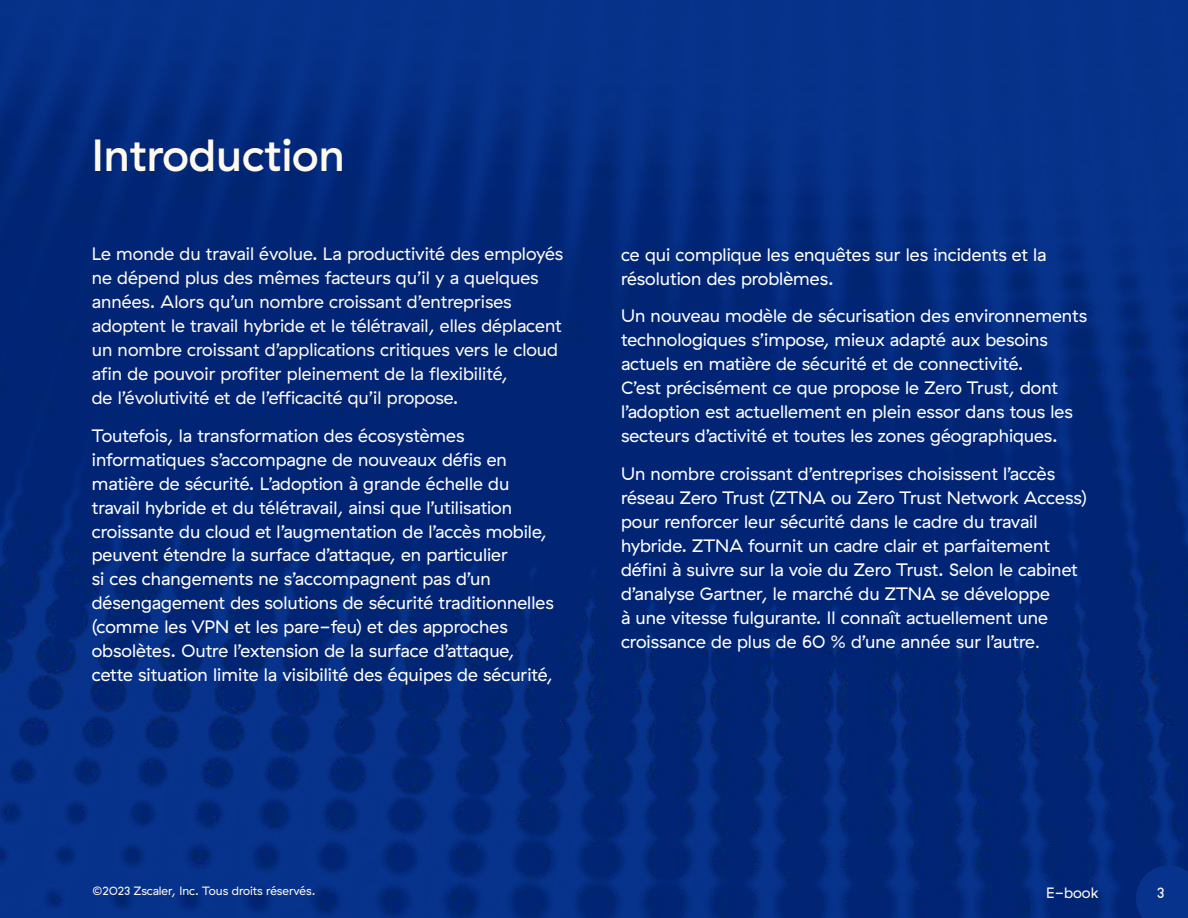
<style>
.page{position:relative;width:1188px;height:918px;background:#fff}
.page>*{position:absolute;margin:0;border:0;box-sizing:border-box;transform-origin:0 0}
.t1{font:500 45px "GT Haptik ZS";color:#fffaee}
.t2{font:18px/24px "GT Haptik ZS";color:#fff}
.t3{font:18px/24px "GT Haptik ZS";color:#fffaee}
.t4{font:15px "GT Haptik ZS";color:#fffaee}
.t5{font:12px "GT Haptik ZS";color:#fffaee}
.s1{font-size:15px}
</style>
<div class="page">
<img style="left:0;top:0;width:1188px;height:918px">
<svg style="left:1136px;top:865px;width:52px;height:53px"></svg>
<h1 class="t1" style="left:92px;top:129px;width:255px">Introduction</h1>
<p class="t3" style="left:92px;top:242px;width:473px">Le monde du travail évolue. La productivité des employés ne dépend plus des mêmes facteurs qu’il y a quelques années. Alors qu’un nombre croissant d’entreprises adoptent le travail hybride et le télétravail, elles déplacent un nombre croissant d’applications critiques vers le cloud afin de pouvoir profiter pleinement de la flexibilité,<br>de l’évolutivité et de l’efficacité qu’il propose.</p>
<p class="t2" style="left:92px;top:423px;width:463px">Toutefois, la transformation des écosystèmes informatiques s’accompagne de nouveaux défis en matière de sécurité. L’adoption à grande échelle du travail hybride et du télétravail, ainsi que l’utilisation croissante du cloud et l’augmentation de l’accès mobile, peuvent étendre la surface d’attaque, en particulier<br>si ces changements ne s’accompagnent pas d’un désengagement des solutions de sécurité traditionnelles (comme les VPN et les pare-feu) et des approches obsolètes. Outre l’extension de la surface d’attaque, cette situation limite la visibilité des équipes de sécurité,</p>
<p class="t2" style="left:621px;top:243px;width:427px">ce qui complique les enquêtes sur les incidents et la résolution des problèmes.</p>
<p class="t2" style="left:621px;top:304px;width:468px">Un nouveau modèle de sécurisation des environnements technologiques s’impose, mieux adapté aux besoins actuels en matière de sécurité et de connectivité.<br>C’est précisément ce que propose le Zero Trust, dont l’adoption est actuellement en plein essor dans tous les secteurs d’activité et toutes les zones géographiques.</p>
<p class="t2" style="left:621px;top:461px;width:468px">Un nombre croissant d’entreprises choisissent l’accès réseau Zero Trust (ZTNA ou Zero Trust Network Access) pour renforcer leur sécurité dans le cadre du travail hybride. ZTNA fournit un cadre clair et parfaitement défini à suivre sur la voie du Zero Trust. Selon le cabinet d’analyse Gartner, le marché du ZTNA se développe<br>à une vitesse fulgurante. Il connaît actuellement une croissance de plus de 60 % d’une année sur l’autre<span class="s1">.</span></p>
<p class="t5" style="left:93px;top:884px;width:224px">©2023 Zscaler, Inc. Tous droits réservés.</p>
<p class="t4" style="left:1046px;top:884px;width:54px">E-book</p>
<p class="t4" style="left:1157px;top:884px;width:9px">3</p>
</div>
